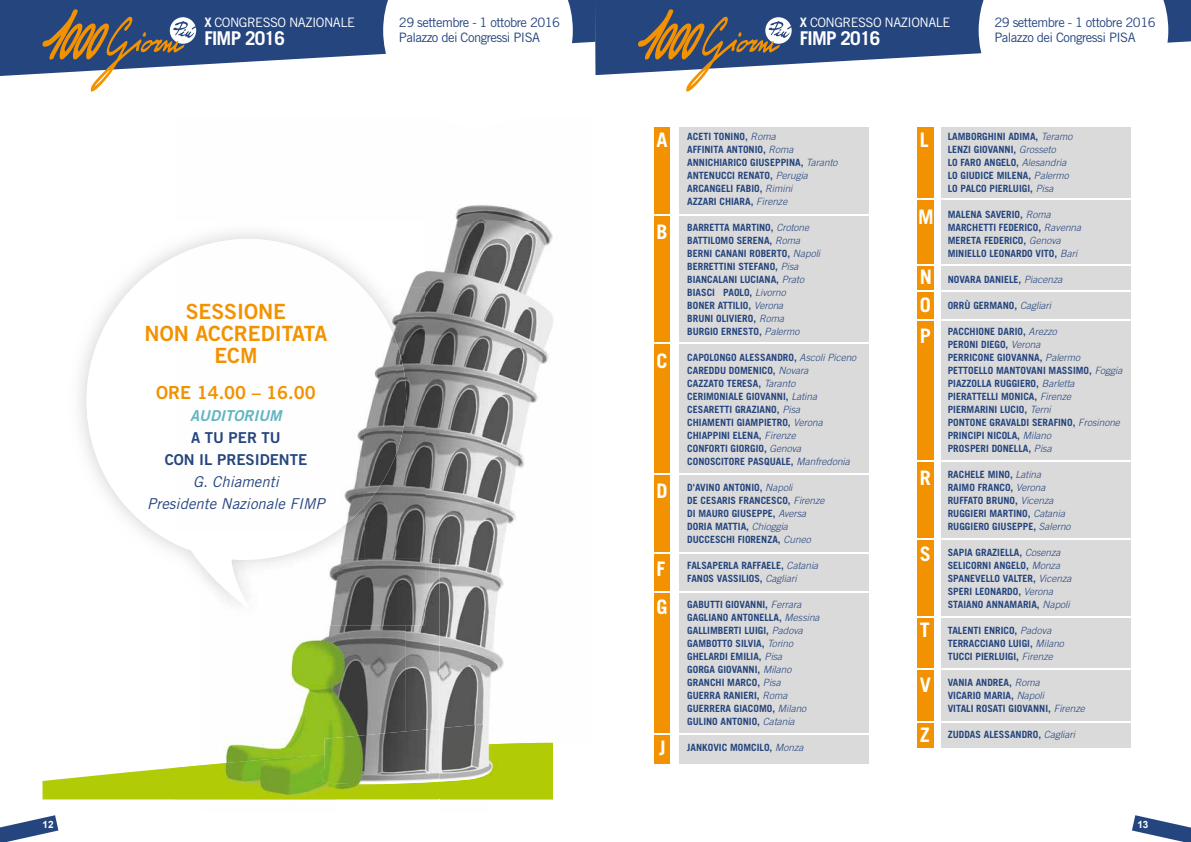
<style>
.page{position:relative;width:1191px;height:842px;background:#fff}
.page>*{position:absolute;margin:0;border:0;box-sizing:border-box;transform-origin:0 0}
.t1{font:21px/22px "Trade Gothic LT Std Bd 2";color:#f39200;text-align:center}
.t2{font:700 20px/27.6px "Trade Gothic LT Std";color:#fff}
.t3{font:700 19px "Trade Gothic LT Std";letter-spacing:-.04em;color:#fff}
.t4{font:18px "Trade Gothic LT Std Bd 2";color:#f39200}
.t5{font:italic 15px/22px "Trade Gothic LT Std";color:#25457e;text-align:center}
.t6{font:15px/22px "Trade Gothic LT Std Bd 2";color:#25457e;text-align:center}
.t7{font:15px "Trade Gothic LT Std Bd 2 Obl";color:#62b5c1}
.t8{font:13px "Trade Gothic LT Std";letter-spacing:-.04em;color:#25457e}
.t9{font:13px "Trade Gothic LT Std";letter-spacing:-.04em;color:#fff}
.t10{font:700 10px/13px "Trade Gothic LT Std";color:#25457e}
.t11{font:700 10px "Arial";color:#fff}
.s1{font-weight:700}
.s2{font-weight:300;font-style:italic}
</style>
<div class="page">
<svg style="left:43px;top:767px;width:131px;height:32px"></svg>
<img style="left:455px;top:205px;width:87px;height:17px">
<img style="left:425px;top:222px;width:128px;height:521px">
<img style="left:174px;top:799px;width:27px;height:1px">
<img style="left:439px;top:799px;width:49px;height:1px">
<img style="left:174px;top:743px;width:379px;height:56px">
<img style="left:439px;top:724px;width:54px;height:58px">
<img style="left:405px;top:559px;width:34px;height:169px">
<img style="left:269px;top:625px;width:136px;height:123px">
<img style="left:201px;top:738px;width:68px;height:62px">
<img style="left:269px;top:748px;width:68px;height:53px">
<img style="left:201px;top:755px;width:238px;height:44px">
<img style="left:319px;top:728px;width:120px;height:56px">
<img style="left:364px;top:272px;width:61px;height:15px">
<img style="left:364px;top:287px;width:61px;height:34px">
<img style="left:396px;top:321px;width:29px;height:34px">
<img style="left:396px;top:355px;width:29px;height:204px">
<img style="left:364px;top:507px;width:32px;height:52px">
<img style="left:336px;top:532px;width:28px;height:27px">
<img style="left:329px;top:559px;width:96px;height:66px">
<svg style="left:79px;top:253px;width:95px;height:290px"></svg>
<img style="left:174px;top:239px;width:190px;height:293px">
<img style="left:364px;top:290px;width:32px;height:217px">
<img style="left:396px;top:341px;width:14px;height:114px">
<img style="left:174px;top:531px;width:162px;height:33px">
<img style="left:201px;top:559px;width:60px;height:45px">
<svg style="left:0;top:0;width:595px;height:76px;fill:#25457e"></svg>
<svg style="left:595px;top:0;width:596px;height:75px;fill:#25457e"></svg>
<svg style="left:383px;top:0;width:190px;height:76px"></svg>
<svg style="left:978px;top:0;width:190px;height:75px"></svg>
<svg style="left:0;top:815px;width:58px;height:27px"></svg>
<svg style="left:1132px;top:815px;width:59px;height:27px"></svg>
<svg style="left:42px;top:9px;width:154px;height:83px"></svg>
<svg style="left:638px;top:9px;width:154px;height:83px"></svg>
<div style="left:654px;top:127px;width:16px;height:636px;background:#f39200"></div>
<div style="left:679px;top:127px;width:190px;height:636px;background:#dadada"></div>
<div style="left:941px;top:127px;width:189px;height:620px;background:#dadada"></div>
<div style="left:917px;top:127px;width:17px;height:620px;background:#f39200"></div>
<hr style="left:646px;top:214px;width:237px;height:1px;background:#fff">
<hr style="left:646px;top:343px;width:237px;height:1px;background:#fff">
<hr style="left:646px;top:473px;width:237px;height:1px;background:#fff">
<hr style="left:646px;top:553px;width:237px;height:1px;background:#fff">
<hr style="left:646px;top:592px;width:237px;height:1px;background:#fff">
<hr style="left:646px;top:734px;width:237px;height:1px;background:#fff">
<hr style="left:892px;top:616px;width:245px;height:1px;background:#fff">
<hr style="left:892px;top:669px;width:245px;height:1px;background:#fff">
<hr style="left:892px;top:721px;width:245px;height:1px;background:#fff">
<hr style="left:892px;top:539px;width:245px;height:1px;background:#fff">
<hr style="left:892px;top:461px;width:245px;height:1px;background:#fff">
<hr style="left:892px;top:319px;width:245px;height:1px;background:#fff">
<hr style="left:892px;top:290px;width:245px;height:1px;background:#fff">
<hr style="left:892px;top:264px;width:245px;height:1px;background:#fff">
<hr style="left:892px;top:199px;width:245px;height:1px;background:#fff">
<h3 class="t9" style="left:204px;top:14px;width:152px"><span class="s1">X</span> CONGRESSO NAZIONALE</h3>
<h3 class="t3" style="left:204px;top:26px;width:82px">FIMP 2016</h3>
<h1 class="t1" style="left:145px;top:300px;width:184px">SESSIONE<br>NON ACCREDITATA<br>ECM</h1>
<h3 class="t4" style="left:156px;top:381px;width:161px">ORE 14.00 – 16.00</h3>
<h3 class="t7" style="left:190px;top:406px;width:93px">AUDITORIUM</h3>
<h3 class="t6" style="left:165px;top:426px;width:144px">A TU PER TU<br>CON IL PRESIDENTE</h3>
<h3 class="t5" style="left:147px;top:470px;width:179px">G. Chiamenti<br>Presidente Nazionale FIMP</h3>
<h3 class="t8" style="left:399px;top:14px;width:163px">29 settembre - 1 ottobre 2016</h3>
<h3 class="t8" style="left:994px;top:14px;width:163px">29 settembre - 1 ottobre 2016</h3>
<h3 class="t8" style="left:399px;top:30px;width:143px">Palazzo dei Congressi PISA</h3>
<h3 class="t8" style="left:994px;top:30px;width:143px">Palazzo dei Congressi PISA</h3>
<h3 class="t9" style="left:800px;top:14px;width:152px"><span class="s1">X</span> CONGRESSO NAZIONALE</h3>
<h3 class="t3" style="left:800px;top:26px;width:82px">FIMP 2016</h3>
<h2 class="t2" style="left:656px;top:126px;width:13px">A</h2>
<h2 class="t2" style="left:656px;top:218px;width:13px">B</h2>
<h2 class="t2" style="left:656px;top:347px;width:13px">C</h2>
<h2 class="t2" style="left:656px;top:476px;width:13px">D</h2>
<h2 class="t2" style="left:656px;top:549px;width:13px;line-height:38.9px">F<br>G</h2>
<h2 class="t2" style="left:659px;top:733px;width:8px">J</h2>
<p class="t10" style="left:687px;top:129px;width:152px">ACETI TONINO, <span class="s2">Roma<br></span>AFFINITA ANTONIO, <span class="s2">Roma<br></span>ANNICHIARICO GIUSEPPINA, <span class="s2">Taranto<br></span>ANTENUCCI RENATO, <span class="s2">Perugia<br></span>ARCANGELI FABIO, <span class="s2">Rimini<br></span>AZZARI CHIARA, <span class="s2">Firenze</span></p>
<p class="t10" style="left:687px;top:220px;width:134px">BARRETTA MARTINO, <span class="s2">Crotone<br></span>BATTILOMO SERENA, <span class="s2">Roma<br></span>BERNI CANANI ROBERTO, <span class="s2">Napoli<br></span>BERRETTINI STEFANO, <span class="s2">Pisa<br></span>BIANCALANI LUCIANA, <span class="s2">Prato<br></span>BIASCI PAOLO, <span class="s2">Livorno<br></span>BONER ATTILIO, <span class="s2">Verona<br></span>BRUNI OLIVIERO, <span class="s2">Roma<br></span>BURGIO ERNESTO, <span class="s2">Palermo</span></p>
<p class="t10" style="left:687px;top:350px;width:170px">CAPOLONGO ALESSANDRO, <span class="s2">Ascoli Piceno<br></span>CAREDDU DOMENICO, <span class="s2">Novara<br></span>CAZZATO TERESA, <span class="s2">Taranto<br></span>CERIMONIALE GIOVANNI, <span class="s2">Latina<br></span>CESARETTI GRAZIANO, <span class="s2">Pisa<br></span>CHIAMENTI GIAMPIETRO, <span class="s2">Verona<br></span>CHIAPPINI ELENA, <span class="s2">Firenze<br></span>CONFORTI GIORGIO, <span class="s2">Genova<br></span>CONOSCITORE PASQUALE, <span class="s2">Manfredonia</span></p>
<p class="t10" style="left:687px;top:480px;width:139px">D'AVINO ANTONIO, <span class="s2">Napoli<br></span>DE CESARIS FRANCESCO, <span class="s2">Firenze<br></span>DI MAURO GIUSEPPE, <span class="s2">Aversa<br></span>DORIA MATTIA, <span class="s2">Chioggia<br></span>DUCCESCHI FIORENZA, <span class="s2">Cuneo</span></p>
<p class="t10" style="left:687px;top:558px;width:132px">FALSAPERLA RAFFAELE, <span class="s2">Catania<br></span>FANOS VASSILIOS, <span class="s2">Cagliari</span></p>
<p class="t10" style="left:687px;top:597px;width:134px">GABUTTI GIOVANNI, <span class="s2">Ferrara<br></span>GAGLIANO ANTONELLA, <span class="s2">Messina<br></span>GALLIMBERTI LUIGI, <span class="s2">Padova<br></span>GAMBOTTO SILVIA, <span class="s2">Torino<br></span>GHELARDI EMILIA, <span class="s2">Pisa<br></span>GORGA GIOVANNI, <span class="s2">Milano<br></span>GRANCHI MARCO, <span class="s2">Pisa<br></span>GUERRA RANIERI, <span class="s2">Roma<br></span>GUERRERA GIACOMO, <span class="s2">Milano<br></span>GULINO ANTONIO, <span class="s2">Catania</span></p>
<p class="t10" style="left:687px;top:740px;width:118px">JANKOVIC MOMCILO, <span class="s2">Monza</span></p>
<h2 class="t2" style="left:920px;top:126px;width:10px">L</h2>
<h2 class="t2" style="left:918px;top:203px;width:17px">M</h2>
<h2 class="t2" style="left:920px;top:263px;width:14px">N<br>O</h2>
<h2 class="t2" style="left:920px;top:321px;width:13px">P</h2>
<h2 class="t2" style="left:920px;top:464px;width:13px">R</h2>
<h2 class="t2" style="left:920px;top:540px;width:13px">S</h2>
<h2 class="t2" style="left:920px;top:616px;width:11px">T</h2>
<h2 class="t2" style="left:920px;top:670px;width:13px">V</h2>
<h2 class="t2" style="left:920px;top:721px;width:11px">Z</h2>
<p class="t10" style="left:947px;top:129px;width:126px">LAMBORGHINI ADIMA, <span class="s2">Teramo<br></span>LENZI GIOVANNI, <span class="s2">Grosseto<br></span>LO FARO ANGELO, <span class="s2">Alesandria<br></span>LO GIUDICE MILENA, <span class="s2">Palermo<br></span>LO PALCO PIERLUIGI, <span class="s2">Pisa</span></p>
<p class="t10" style="left:947px;top:207px;width:135px">MALENA SAVERIO, <span class="s2">Roma<br></span>MARCHETTI FEDERICO, <span class="s2">Ravenna<br></span>MERETA FEDERICO, <span class="s2">Genova<br></span>MINIELLO LEONARDO VITO, <span class="s2">Bari</span></p>
<p class="t10" style="left:947px;top:272px;width:116px">NOVARA DANIELE, <span class="s2">Piacenza</span></p>
<p class="t10" style="left:947px;top:298px;width:105px">ORRÙ GERMANO, <span class="s2">Cagliari</span></p>
<p class="t10" style="left:947px;top:324px;width:176px">PACCHIONE DARIO, <span class="s2">Arezzo<br></span>PERONI DIEGO, <span class="s2">Verona<br></span>PERRICONE GIOVANNA, <span class="s2">Palermo<br></span>PETTOELLO MANTOVANI MASSIMO, <span class="s2">Foggia<br></span>PIAZZOLLA RUGGIERO, <span class="s2">Barletta<br></span>PIERATTELLI MONICA, <span class="s2">Firenze<br></span>PIERMARINI LUCIO, <span class="s2">Terni<br></span>PONTONE GRAVALDI SERAFINO, <span class="s2">Frosinone<br></span>PRINCIPI NICOLA, <span class="s2">Milano<br></span>PROSPERI DONELLA, <span class="s2">Pisa</span></p>
<p class="t10" style="left:947px;top:467px;width:124px">RACHELE MINO, <span class="s2">Latina<br></span>RAIMO FRANCO, <span class="s2">Verona<br></span>RUFFATO BRUNO, <span class="s2">Vicenza<br></span>RUGGIERI MARTINO, <span class="s2">Catania<br></span>RUGGIERO GIUSEPPE, <span class="s2">Salerno</span></p>
<p class="t10" style="left:947px;top:545px;width:125px">SAPIA GRAZIELLA, <span class="s2">Cosenza<br></span>SELICORNI ANGELO, <span class="s2">Monza<br></span>SPANEVELLO VALTER, <span class="s2">Vicenza<br></span>SPERI LEONARDO, <span class="s2">Verona<br></span>STAIANO ANNAMARIA, <span class="s2">Napoli</span></p>
<p class="t10" style="left:947px;top:623px;width:118px">TALENTI ENRICO, <span class="s2">Padova<br></span>TERRACCIANO LUIGI, <span class="s2">Milano<br></span>TUCCI PIERLUIGI, <span class="s2">Firenze</span></p>
<p class="t10" style="left:947px;top:675px;width:139px">VANIA ANDREA, <span class="s2">Roma<br></span>VICARIO MARIA, <span class="s2">Napoli<br></span>VITALI ROSATI GIOVANNI, <span class="s2">Firenze</span></p>
<p class="t10" style="left:947px;top:727px;width:129px">ZUDDAS ALESSANDRO, <span class="s2">Cagliari</span></p>
<p class="t11" style="left:43px;top:818px;width:13px">12</p>
<p class="t11" style="left:1137px;top:818px;width:13px">13</p>
</div>
